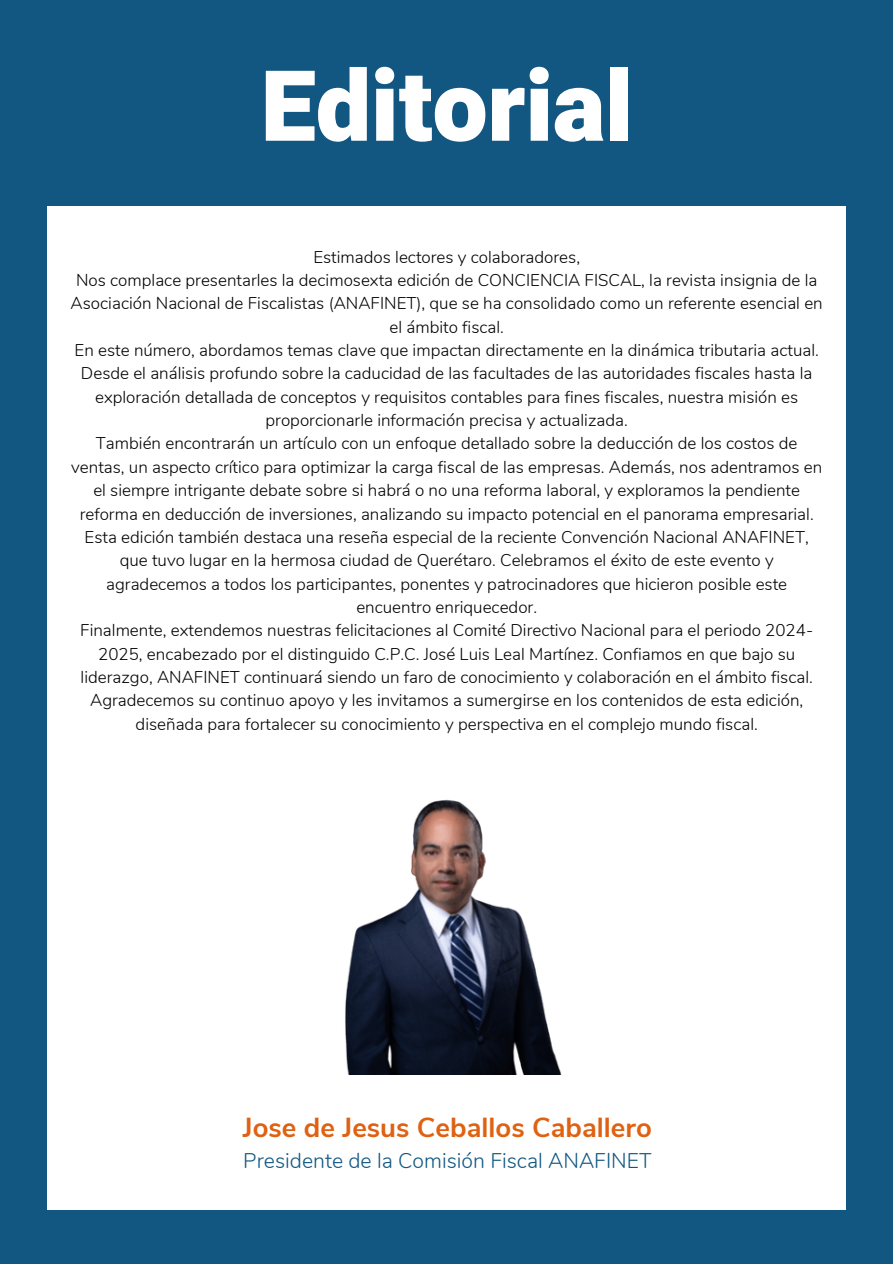
<style>
.page{position:relative;width:893px;height:1264px;background:#fff}
.page>*{position:absolute;margin:0;border:0;box-sizing:border-box;transform-origin:0 0}
.t1{font:900 98.25px "Heebo";color:#fff}
.t2{font:700 27.45px "Nunito Sans";color:#df6111}
.t3{font:300 21.15px "Nunito";color:#115782}
.t4{font:300 16.95px/23.4px "Nunito";color:#000;text-align:center}
</style>
<div class="page">
<div style="left:0;top:0;width:892px;height:1263px;background:#115782"></div>
<div style="left:47px;top:206px;width:799px;height:1004px;background:#fff"></div>
<img style="left:345px;top:799px;width:216px;height:275px">
<p class="t1" style="left:261px;top:38px;width:373px">Editorial</p>
<p class="t4" style="left:313px;top:245px;width:268px">Estimados lectores y colaboradores,</p>
<p class="t4" style="left:71px;top:269px;width:753px">Nos complace presentarles la decimosexta edición de CONCIENCIA FISCAL, la revista insignia de la<br>Asociación Nacional de Fiscalistas (ANAFINET), que se ha consolidado como un referente esencial en el ámbito fiscal.</p>
<p class="t4" style="left:75px;top:339px;width:745px">En este número, abordamos temas clave que impactan directamente en la dinámica tributaria actual.<br>Desde el análisis profundo sobre la caducidad de las facultades de las autoridades fiscales hasta la exploración detallada de conceptos y requisitos contables para fines fiscales, nuestra misión es proporcionarle información precisa y actualizada.</p>
<p class="t4" style="left:71px;top:432px;width:752px">También encontrarán un artículo con un enfoque detallado sobre la deducción de los costos de ventas, un aspecto crítico para optimizar la carga fiscal de las empresas. Además, nos adentramos en el siempre intrigante debate sobre si habrá o no una reforma laboral, y exploramos la pendiente reforma en deducción de inversiones, analizando su impacto potencial en el panorama empresarial.</p>
<p class="t4" style="left:85px;top:525px;width:725px">Esta edición también destaca una reseña especial de la reciente Convención Nacional ANAFINET, que tuvo lugar en la hermosa ciudad de Querétaro. Celebramos el éxito de este evento y agradecemos a todos los participantes, ponentes y patrocinadores que hicieron posible este encuentro enriquecedor.</p>
<p class="t4" style="left:80px;top:619px;width:734px">Finalmente, extendemos nuestras felicitaciones al Comité Directivo Nacional para el periodo 2024-<br>2025, encabezado por el distinguido C.P.C. José Luis Leal Martínez. Confiamos en que bajo su liderazgo, ANAFINET continuará siendo un faro de conocimiento y colaboración en el ámbito fiscal.</p>
<p class="t4" style="left:90px;top:689px;width:714px">Agradecemos su continuo apoyo y les invitamos a sumergirse en los contenidos de esta edición, diseñada para fortalecer su conocimiento y perspectiva en el complejo mundo fiscal.</p>
<p class="t2" style="left:243px;top:1109px;width:410px">Jose de Jesus Ceballos Caballero</p>
<p class="t3" style="left:243px;top:1146px;width:410px">Presidente de la Comisión Fiscal ANAFINET</p>
</div>
